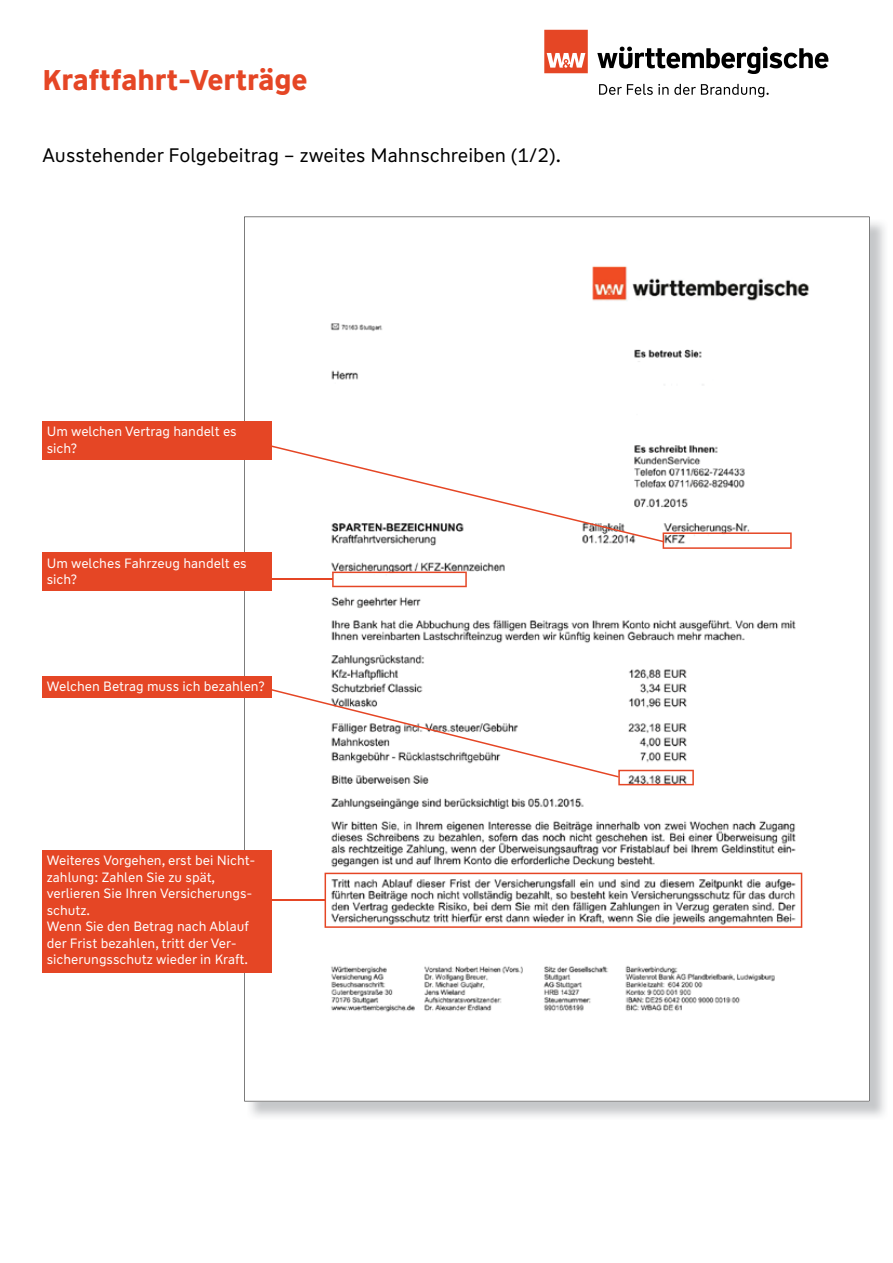
<style>
.page{position:relative;width:893px;height:1263px;background:#fff}
.page>*{position:absolute;margin:0;border:0;box-sizing:border-box;transform-origin:0 0}
.t1{font:700 28.5px "WW Type";color:#e54625}
.t2{font:19.5px "WW Type";color:#000}
.t3{font:13.5px/16.5px "WW Type";color:#fff}
</style>
<div class="page">
<svg style="left:599px;top:84px;width:170px;height:13px"></svg>
<svg style="left:597px;top:47px;width:231px;height:27px"></svg>
<svg style="left:544px;top:30px;width:44px;height:43px;background:#ea6a4f"></svg>
<svg style="left:244px;top:217px;width:626px;height:884px"></svg>
<div style="left:43px;top:421px;width:229px;height:39px;background:#e54625"></div>
<div style="left:43px;top:850px;width:229px;height:123px;background:#e54625"></div>
<div style="left:43px;top:676px;width:229px;height:21px;background:#e54625"></div>
<svg style="left:325px;top:873px;width:477px;height:55px"></svg>
<svg style="left:332px;top:572px;width:135px;height:15px"></svg>
<div style="left:43px;top:553px;width:229px;height:38px;background:#e54625"></div>
<svg style="left:266px;top:444px;width:526px;height:105px"></svg>
<svg style="left:263px;top:687px;width:431px;height:98px"></svg>
<hr style="left:263px;top:899px;width:62px;height:1px;background:#e54625">
<hr style="left:251px;top:579px;width:82px;height:1px;background:#e54625">
<h1 class="t1" style="left:43px;top:61px;width:267px">Kraftfahrt-Verträge</h1>
<h2 class="t2" style="left:43px;top:143px;width:520px">Ausstehender Folgebeitrag – zweites Mahnschreiben (1/2).</h2>
<p class="t3" style="left:47px;top:423px;width:191px">Um welchen Vertrag handelt es sich?</p>
<p class="t3" style="left:47px;top:555px;width:202px">Um welches Fahrzeug handelt es sich?</p>
<p class="t3" style="left:47px;top:678px;width:219px">Welchen Betrag muss ich bezahlen?</p>
<p class="t3" style="left:47px;top:852px;width:210px">Weiteres Vorgehen, erst bei Nicht&shy;zahlung: Zahlen Sie zu spät, verlieren Sie Ihren Versicherungs&shy;schutz.<br>Wenn Sie den Betrag nach Ablauf der Frist bezahlen, tritt der Ver&shy;sicherungsschutz wieder in Kraft.</p>
</div>
